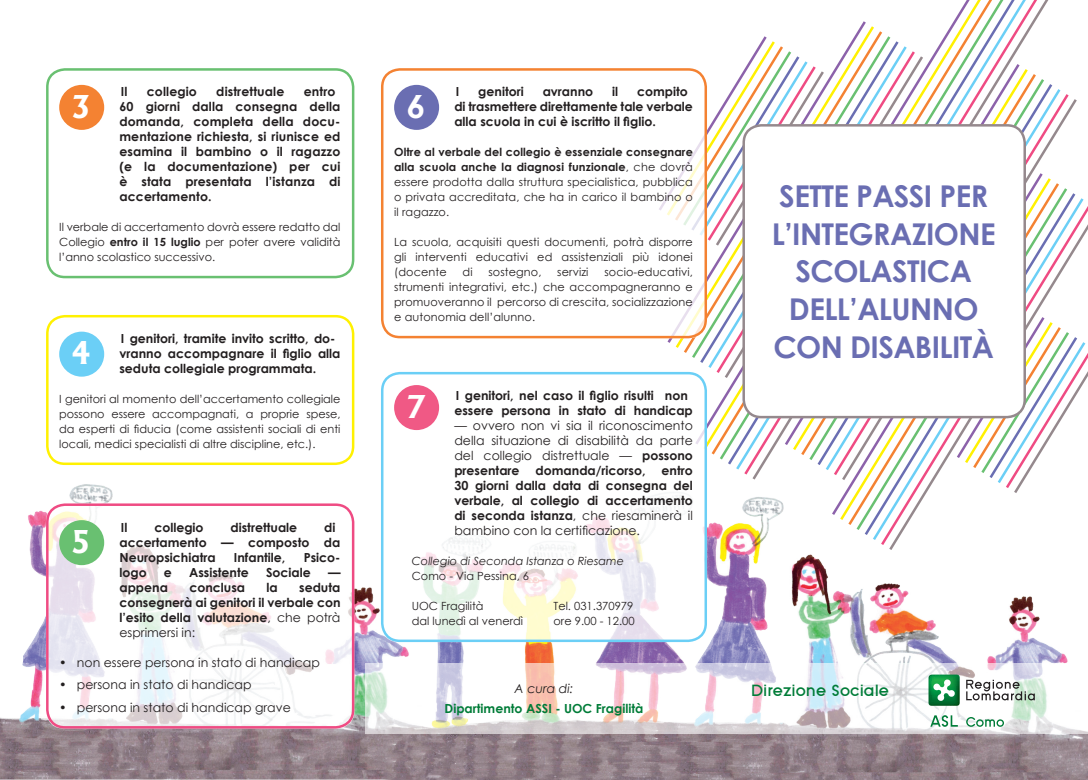
<style>
.page{position:relative;width:1088px;height:780px;background:#fff}
.page>*{position:absolute;margin:0;border:0;box-sizing:border-box;transform-origin:0 0}
.t1{font:700 30px/37.5px "Century Gothic";letter-spacing:-.02em;color:#6a6eb2}
.t2{font:700 30px "Albertus";color:#fff}
.t3{font:700 16.88px "SF Old Republic";color:#007c38}
.List_Paragraph{font:700 12.5px/15px "Century Gothic";color:#231f20;text-align:justify}
.List_Paragraph-2{font:12.5px/15px "Century Gothic";color:#231f20;text-align:justify}
.t4{font:700 12.5px "Century Gothic";color:#007c38}
.t5{font:italic 12.5px "Century Gothic";color:#231f20}
.List_Paragraph-3{font:11.25px/15px "Century Gothic";letter-spacing:.01em;color:#231f20;text-align:justify}
.List_Paragraph-4{font:italic 11.25px "Century Gothic";color:#231f20}
.s1{font-weight:700}
.s2{font-weight:400}
</style>
<div class="page">
<img style="left:0;top:443px;width:379px;height:336px">
<img style="left:379px;top:497px;width:709px;height:283px">
<svg style="left:709px;top:114px;width:8px;height:341px"></svg>
<svg style="left:717px;top:101px;width:8px;height:359px"></svg>
<svg style="left:725px;top:86px;width:9px;height:379px"></svg>
<svg style="left:734px;top:73px;width:8px;height:397px"></svg>
<svg style="left:750px;top:0;width:299px;height:480px"></svg>
<svg style="left:782px;top:61px;width:240px;height:387px"></svg>
<svg style="left:791px;top:66px;width:239px;height:387px"></svg>
<svg style="left:799px;top:71px;width:239px;height:387px"></svg>
<svg style="left:807px;top:76px;width:239px;height:387px"></svg>
<svg style="left:815px;top:81px;width:238px;height:387px"></svg>
<svg style="left:840px;top:96px;width:237px;height:79px"></svg>
<svg style="left:887px;top:205px;width:201px;height:348px"></svg>
<svg style="left:954px;top:314px;width:134px;height:182px"></svg>
<svg style="left:365px;top:663px;width:723px;height:71px"></svg>
<svg style="left:966px;top:679px;width:69px;height:21px"></svg>
<svg style="left:930px;top:715px;width:28px;height:11px"></svg>
<svg style="left:966px;top:717px;width:38px;height:9px"></svg>
<svg style="left:928px;top:674px;width:32px;height:31px"></svg>
<div style="left:744px;top:125px;width:281px;height:292px;background:#fff;border-radius:18px"></div>
<div style="left:742px;top:124px;width:284px;height:294px;border:2px solid #95898d;border-radius:18px"></div>
<div style="left:381px;top:372px;width:326px;height:270px;background:#fff;border-radius:18px"></div>
<svg style="left:46px;top:503px;width:308px;height:225px"></svg>
<div style="left:46px;top:315px;width:308px;height:150px;background:#fff;border-radius:18px"></div>
<div style="left:381px;top:372px;width:326px;height:270px;border:2px solid #6bcff6;border-radius:18px"></div>
<div style="left:381px;top:68px;width:326px;height:270px;border:2px solid #f48232;border-radius:18px"></div>
<div style="left:46px;top:503px;width:308px;height:225px;border:2px solid #ef4b83;border-radius:18px"></div>
<div style="left:46px;top:315px;width:308px;height:150px;border:2px solid #fff101;border-radius:18px"></div>
<div style="left:46px;top:68px;width:308px;height:210px;border:2px solid #69c071;border-radius:18px"></div>
<div style="left:394px;top:385px;width:45px;height:45px;background:#f05985;border-radius:50%"></div>
<div style="left:394px;top:85px;width:45px;height:45px;background:#6a6eb2;border-radius:50%"></div>
<div style="left:59px;top:520px;width:45px;height:45px;background:#69c071;border-radius:50%"></div>
<div style="left:59px;top:331px;width:45px;height:45px;background:#6bcff6;border-radius:50%"></div>
<div style="left:59px;top:85px;width:45px;height:45px;background:#f48232;border-radius:50%"></div>
<p class="List_Paragraph" style="left:121px;top:84px;width:8px">Il</p>
<p class="List_Paragraph" style="left:147px;top:84px;width:52px">collegio</p>
<p class="List_Paragraph" style="left:216px;top:84px;width:70px">distrettuale</p>
<p class="List_Paragraph" style="left:304px;top:84px;width:33px">entro</p>
<p class="List_Paragraph" style="left:119px;top:99px;width:223px">60 giorni dalla consegna della domanda, completa della docu&shy;mentazione richiesta, si riunisce ed esamina il bambino o il ragazzo (e la documentazione) per cui è stata presentata l’istanza di accertamento.</p>
<p class="List_Paragraph-3" style="left:59px;top:220px;width:283px">Il verbale di accertamento dovrà essere redatto dal Collegio <span class="s1">entro il 15 luglio</span> per poter avere validità l’anno scolastico successivo.</p>
<p class="t2" style="left:71px;top:88px;width:21px">3</p>
<p class="List_Paragraph" style="left:121px;top:330px;width:216px">I genitori, tramite invito scritto, do-</p>
<p class="List_Paragraph" style="left:119px;top:345px;width:223px">vranno accompagnare il figlio alla seduta collegiale programmata.</p>
<p class="List_Paragraph-3" style="left:59px;top:391px;width:283px">I genitori al momento dell’accertamento collegiale possono essere accompagnati, a proprie spese, da esperti di fiducia (come assistenti sociali di enti locali, medici specialisti di altre discipline, etc.).</p>
<p class="t2" style="left:71px;top:335px;width:21px">4</p>
<p class="List_Paragraph" style="left:121px;top:519px;width:8px">Il</p>
<p class="List_Paragraph" style="left:154px;top:519px;width:51px">collegio</p>
<p class="List_Paragraph" style="left:231px;top:519px;width:68px">distrettuale</p>
<p class="List_Paragraph" style="left:324px;top:519px;width:13px">di</p>
<p class="List_Paragraph" style="left:119px;top:534px;width:222px">accertamento — composto da</p>
<p class="List_Paragraph" style="left:119px;top:549px;width:98px">Neuropsichiatra</p>
<p class="List_Paragraph" style="left:234px;top:549px;width:53px">Infantile,</p>
<p class="List_Paragraph" style="left:304px;top:549px;width:38px">Psico-</p>
<p class="List_Paragraph" style="left:119px;top:564px;width:29px">logo</p>
<p class="List_Paragraph" style="left:164px;top:564px;width:9px">e</p>
<p class="List_Paragraph" style="left:189px;top:564px;width:61px">Assistente</p>
<p class="List_Paragraph" style="left:266px;top:564px;width:46px">Sociale</p>
<p class="List_Paragraph" style="left:328px;top:564px;width:14px">—</p>
<p class="List_Paragraph" style="left:119px;top:579px;width:50px">appena</p>
<p class="List_Paragraph" style="left:189px;top:579px;width:57px">conclusa</p>
<p class="List_Paragraph" style="left:267px;top:579px;width:13px">la</p>
<p class="t2" style="left:71px;top:523px;width:21px">5</p>
<p class="List_Paragraph" style="left:119px;top:579px;width:223px;text-indent:180px">seduta consegnerà ai genitori il verbale con l’esito della valutazione<span class="s2">, che potrà esprimersi in:</span></p>
<p class="List_Paragraph-2" style="left:59px;top:654px;width:262px">• non essere persona in stato di handicap</p>
<p class="List_Paragraph-2" style="left:59px;top:677px;width:194px">• persona in stato di handicap</p>
<p class="List_Paragraph-2" style="left:59px;top:699px;width:233px">• persona in stato di handicap grave</p>
<p class="List_Paragraph" style="left:456px;top:84px;width:5px">I</p>
<p class="List_Paragraph" style="left:478px;top:84px;width:47px">genitori</p>
<p class="List_Paragraph" style="left:543px;top:84px;width:52px">avranno</p>
<p class="List_Paragraph" style="left:612px;top:84px;width:7px">il</p>
<p class="List_Paragraph" style="left:637px;top:84px;width:52px">compito</p>
<p class="List_Paragraph" style="left:454px;top:99px;width:240px">di trasmettere direttamente tale verbale alla scuola in cui è iscritto il figlio.</p>
<p class="List_Paragraph-3" style="left:394px;top:145px;width:300px"><span class="s1">Oltre al verbale del collegio è essenziale consegnare alla scuola anche la diagnosi funzionale</span>, che dovrà essere prodotta dalla struttura specialistica, pubblica o privata accreditata, che ha in carico il bambino o il ragazzo.</p>
<p class="List_Paragraph-3" style="left:394px;top:235px;width:300px">La scuola, acquisiti questi documenti, potrà disporre gli interventi educativi ed assistenziali più idonei (docente</p>
<p class="t2" style="left:406px;top:88px;width:21px">6</p>
<p class="List_Paragraph-3" style="left:394px;top:265px;width:300px;text-indent:210px">socio-educativi, strumenti integrativi, etc.) che accompagneranno e promuoveranno il percorso di crescita, socializzazione e autonomia dell’alunno.</p>
<p class="List_Paragraph-3" style="left:462px;top:265px;width:12px">di</p>
<p class="List_Paragraph-3" style="left:488px;top:265px;width:55px">sostegno,</p>
<p class="List_Paragraph-3" style="left:557px;top:265px;width:33px">servizi</p>
<p class="List_Paragraph" style="left:456px;top:387px;width:234px">I genitori, nel caso il figlio risulti non</p>
<p class="List_Paragraph" style="left:454px;top:402px;width:240px">essere persona in stato di handicap</p>
<p class="List_Paragraph-2" style="left:454px;top:418px;width:240px">— ovvero non vi sia il riconoscimento della situazione di disabilità da parte del collegio distrettuale — <span class="s1">possono presentare</span></p>
<p class="t2" style="left:406px;top:388px;width:21px">7</p>
<p class="List_Paragraph" style="left:536px;top:462px;width:112px">domanda/ricorso,</p>
<p class="List_Paragraph" style="left:454px;top:462px;width:240px;text-indent:207px">entro 30 giorni dalla data di consegna del verbale, al collegio di accertamento di seconda istanza<span class="s2">, che riesaminerà il bambino con la certificazione.</span></p>
<p class="List_Paragraph-4" style="left:412px;top:553px;width:214px">Collegio di Seconda Istanza o Riesame</p>
<p class="List_Paragraph-3" style="left:412px;top:568px;width:119px">Como - Via Pessina, 6</p>
<p class="List_Paragraph-3" style="left:412px;top:598px;width:73px">UOC Fragilità</p>
<p class="List_Paragraph-3" style="left:553px;top:598px;width:81px">Tel. 031.370979</p>
<p class="List_Paragraph-3" style="left:412px;top:613px;width:113px">dal lunedì al venerdì</p>
<p class="List_Paragraph-3" style="left:553px;top:613px;width:83px">ore 9.00 - 12.00</p>
<p class="t1" style="left:772px;top:176px;width:225px">SETTE PASSI PER<br>L’INTEGRAZIONE</p>
<p class="t1" style="left:795px;top:251px;width:178px">SCOLASTICA</p>
<p class="t1" style="left:789px;top:289px;width:191px">DELL’ALUNNO</p>
<p class="t1" style="left:773px;top:326px;width:222px">CON DISABILITÀ</p>
<p class="t5" style="left:515px;top:680px;width:60px">A cura di:</p>
<p class="t3" style="left:751px;top:681px;width:139px">Direzione Sociale</p>
<p class="t4" style="left:445px;top:699px;width:200px">Dipartimento ASSI - UOC Fragilità</p>
</div>
